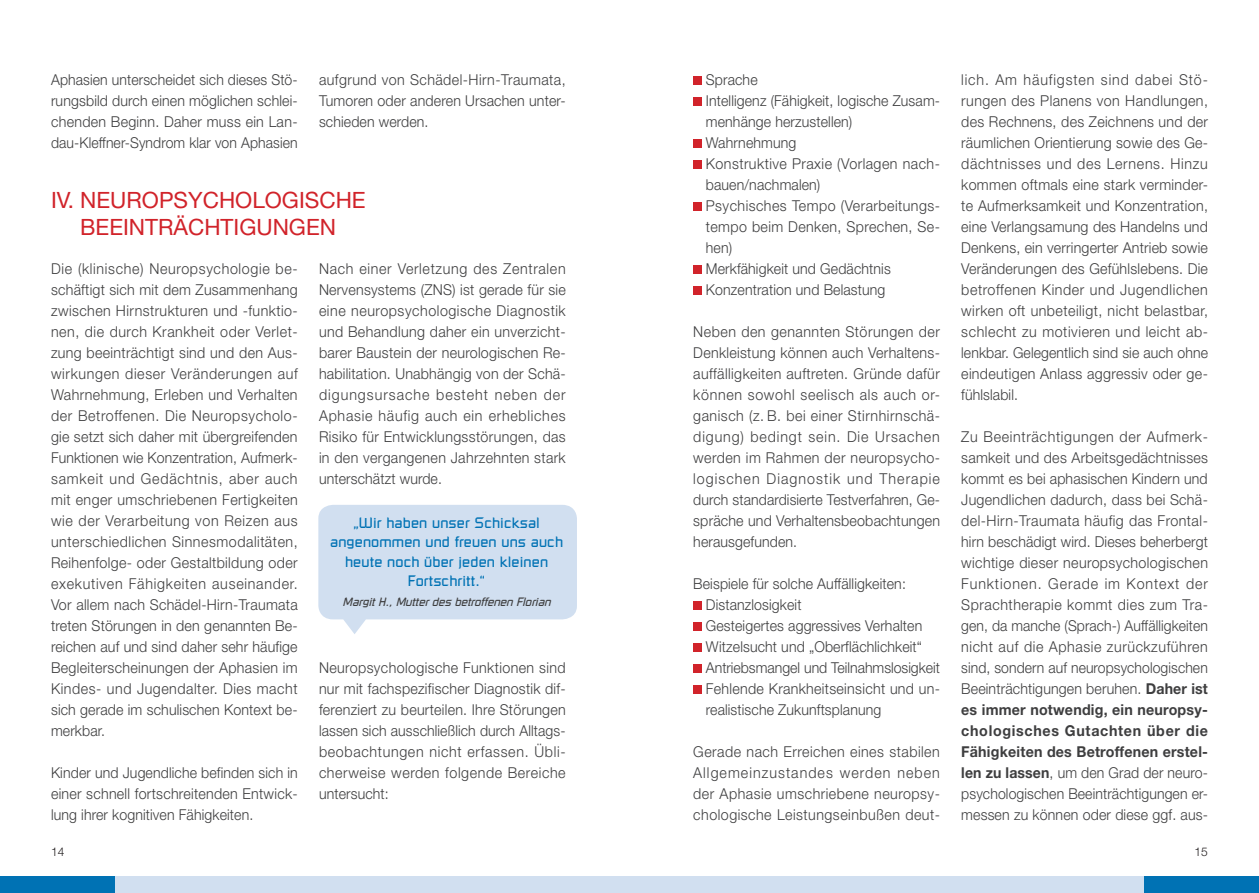
<style>
.page{position:relative;width:1259px;height:893px;background:#fff}
.page>*{position:absolute;margin:0;border:0;box-sizing:border-box;transform-origin:0 0}
.t1{font:22.5px/27px "Helvetica Neue";color:#d1232a;text-align:center}
.t2{font:300 15px/21px "Helvetica Neue";letter-spacing:.02em;color:#3e3e3f;text-align:justify;scale:.95 1}
.t3{font:300 15px/21px "Helvetica Neue";letter-spacing:.02em;color:#3e3e3f;text-align:justify;scale:.94 1}
.t4{font:15px/19.5px "Russell Square";letter-spacing:.01em;color:#0072b4;text-align:center;scale:.94 1}
.t5{font:italic 12px "Russell Square";letter-spacing:-.01em;color:#3e3e3f;scale:.94 1}
.t6{font:300 12px "Helvetica Neue";color:#231f20}
.s1{font-weight:700}
</style>
<div class="page">
<div style="left:693px;top:76px;width:9px;height:9px;background:#d1232a"></div>
<div style="left:693px;top:97px;width:9px;height:9px;background:#d1232a"></div>
<div style="left:693px;top:139px;width:9px;height:9px;background:#d1232a"></div>
<div style="left:693px;top:160px;width:9px;height:9px;background:#d1232a"></div>
<div style="left:693px;top:202px;width:9px;height:9px;background:#d1232a"></div>
<div style="left:693px;top:265px;width:9px;height:9px;background:#d1232a"></div>
<div style="left:693px;top:286px;width:9px;height:9px;background:#d1232a"></div>
<div style="left:693px;top:601px;width:9px;height:9px;background:#d1232a"></div>
<div style="left:693px;top:622px;width:9px;height:9px;background:#d1232a"></div>
<div style="left:693px;top:643px;width:9px;height:9px;background:#d1232a"></div>
<div style="left:693px;top:664px;width:9px;height:9px;background:#d1232a"></div>
<div style="left:693px;top:685px;width:9px;height:9px;background:#d1232a"></div>
<svg style="left:318px;top:505px;width:259px;height:129px;background:#d6e2f1"></svg>
<div style="left:0;top:876px;width:1259px;height:17px;background:#d1dff0"></div>
<div style="left:1144px;top:876px;width:115px;height:17px;background:#0072b4"></div>
<div style="left:0;top:876px;width:115px;height:17px;background:#0072b4"></div>
<p class="t3" style="left:51px;top:69px;width:264px">Aphasien unterscheidet sich dieses Stö&shy;rungsbild durch einen möglichen schlei&shy;chenden Beginn. Daher muss ein Lan&shy;dau-Kleffner-Syndrom klar von Aphasien</p>
<p class="t2" style="left:319px;top:69px;width:261px">aufgrund von Schädel-Hirn-Traumata, Tumoren oder anderen Ursachen unter&shy;schieden werden.</p>
<p class="t3" style="left:706px;top:69px;width:251px;text-align:left">Sprache<br>Intelligenz (Fähigkeit, logische Zusam&shy;menhänge herzustellen)<br>Wahrnehmung<br>Konstruktive Praxie (Vorlagen nach&shy;bauen/nachmalen)<br>Psychisches Tempo (Verarbeitungs&shy;tempo beim Denken, Sprechen, Se&shy;hen)<br>Merkfähigkeit und Gedächtnis<br>Konzentration und Belastung</p>
<p class="t2" style="left:693px;top:321px;width:261px">Neben den genannten Störungen der Denkleistung können auch Verhaltens&shy;auffälligkeiten auftreten. Gründe dafür können sowohl seelisch als auch or&shy;ganisch (z. B . bei einer Stirnhirnschä&shy;digung) bedingt sein. Die Ursachen werden im Rahmen der neuropsycho&shy;logischen Diagnostik und Therapie durch standardisierte Testverfahren, Ge&shy;spräche und Verhaltensbeobachtungen herausgefunden.</p>
<p class="t3" style="left:706px;top:573px;width:250px;text-align:left;text-indent:-13px">Beispiele für solche Auffälligkeiten:<br>Distanzlosigkeit<br>Gesteigertes aggressives Verhalten Witzelsucht und „Oberflächlichkeit“ Antriebsmangel und Teilnahmslosigkeit Fehlende Krankheitseinsicht und un&shy;realistische Zukunftsplanung</p>
<p class="t2" style="left:693px;top:741px;width:261px">Gerade nach Erreichen eines stabilen Allgemeinzustandes werden neben der Aphasie umschriebene neuropsy&shy;chologische Leistungseinbußen deut-</p>
<h1 class="t1" style="left:51px;top:186px;width:316px">IV. N EUROPSYCHOLOGISCHE<br>BEEINTRÄCHTIGUNGEN</h1>
<p class="t2" style="left:51px;top:258px;width:261px;text-align:left">Die (klinische) Neuropsychologie be&shy;schäftigt sich mit dem Zusammenhang zwischen Hirnstrukturen und -funktio&shy;nen, die durch Krankheit oder Verlet&shy;zung beeinträchtigt sind und den Aus&shy;wirkungen dieser Veränderungen auf Wahrnehmung, Erleben und Verhalten der Betroffenen. Die Neuropsycholo&shy;gie setzt sich daher mit übergreifenden Funktionen wie Konzentration, Aufmerk&shy;samkeit und Gedächtnis, aber auch mit enger umschriebenen Fertigkeiten wie der Verarbeitung von Reizen aus unterschiedlichen Sinnesmodalitäten, Reihenfolge- oder Gestaltbildung oder exekutiven Fähigkeiten auseinander.<br>Vor allem nach Schädel-Hirn-Traumata treten Störungen in den genannten Be&shy;reichen auf und sind daher sehr häufige Begleiterscheinungen der Aphasien im Kindes- und Jugendalter. Dies macht sich gerade im schulischen Kontext be&shy;merkbar.</p>
<p class="t3" style="left:51px;top:762px;width:264px">Kinder und Jugendliche befinden sich in einer schnell fortschreitenden Entwick&shy;lung ihrer kognitiven Fähigkeiten.</p>
<p class="t2" style="left:319px;top:258px;width:261px">Nach einer Verletzung des Zentralen Nervensystems (ZNS) ist gerade für sie eine neuropsychologische Diagnostik und Behandlung daher ein unverzicht&shy;barer Baustein der neurologischen Re&shy;habilitation. Unabhängig von der Schä&shy;digungsursache besteht neben der Aphasie häufig auch ein erhebliches Risiko für Entwicklungsstörungen, das in den vergangenen Jahrzehnten stark unterschätzt wurde.</p>
<p class="t4" style="left:330px;top:513px;width:249px">„Wir haben unser Schicksal angenommen und freuen uns auch heute noch über jeden kleinen<br>Fortschritt.“</p>
<p class="t5" style="left:342px;top:594px;width:223px">Margit H., Mutter des betroffenen Florian</p>
<p class="t2" style="left:319px;top:657px;width:261px">Neuropsychologische Funktionen sind nur mit fachspezifischer Diagnostik dif&shy;ferenziert zu beurteilen. Ihre Störungen lassen sich ausschließlich durch Alltags&shy;beobachtungen nicht erfassen. Übli&shy;cherweise werden folgende Bereiche untersucht:</p>
<p class="t2" style="left:961px;top:69px;width:261px">lich. Am häufigsten sind dabei Stö&shy;rungen des Planens von Handlungen, des Rechnens, des Zeichnens und der räumlichen Orientierung sowie des Ge&shy;dächtnisses und des Lernens. Hinzu kommen oftmals eine stark verminder&shy;te Aufmerksamkeit und Konzentration, eine Verlangsamung des Handelns und Denkens, ein verringerter Antrieb sowie Veränderungen des Gefühlslebens. Die betroffenen Kinder und Jugendlichen wirken oft unbeteiligt, nicht belastbar, schlecht zu motivieren und leicht ab&shy;lenkbar. Gelegentlich sind sie auch ohne eindeutigen Anlass aggressiv oder ge&shy;fühlslabil.</p>
<p class="t2" style="left:961px;top:426px;width:261px">Zu Beeinträchtigungen der Aufmerk&shy;samkeit und des Arbeitsgedächtnisses kommt es bei aphasischen Kindern und Jugendlichen dadurch, dass bei Schä&shy;del-Hirn-Traumata häufig das Frontal&shy;hirn beschädigt wird. Dieses beherbergt wichtige dieser neuropsychologischen Funktionen. Gerade im Kontext der Sprachtherapie kommt dies zum Tra&shy;gen, da manche (Sprach-) Auffälligkeiten nicht auf die Aphasie zurückzuführen sind, sondern auf neuropsychologischen Beeinträchtigungen beruhen. <span class="s1">Daher ist es immer notwendig, ein neuropsy&shy;chologisches Gutachten über die Fähigkeiten des Betroffenen erstel&shy;len zu lassen</span>, um den Grad der neuro&shy;psychologischen Beeinträchtigungen er&shy;messen zu können oder diese ggf. aus-</p>
<p class="t6" style="left:51px;top:844px;width:15px">14</p>
<p class="t6" style="left:1194px;top:844px;width:15px">15</p>
</div>
